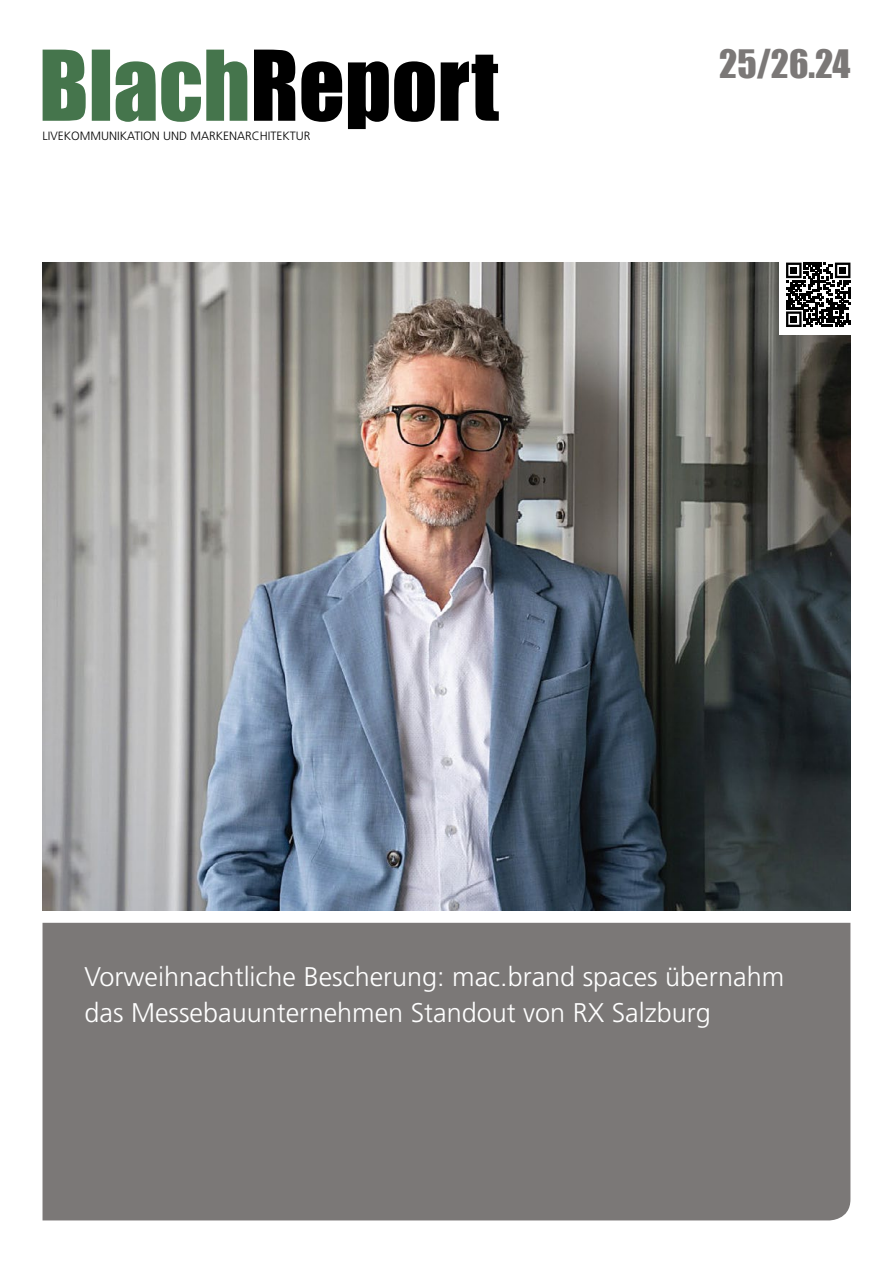
<style>
.page{position:relative;width:893px;height:1263px;background:#fff}
.page>*{position:absolute;margin:0;border:0;box-sizing:border-box;transform-origin:0 0}
.t1{font:36px "Impact";color:#7b7877}
.t2{font:300 27px/36px "Frutiger LT Std";color:#fff}
.t3{font:300 12px "Frutiger LT Std";color:#000}
</style>
<div class="page">
<div style="left:43px;top:923px;width:807px;height:297px;background:#7b7877"></div>
<img style="left:43px;top:263px;width:807px;height:647px">
<div style="left:779px;top:253px;width:114px;height:81px;background:#fff"></div>
<svg style="left:786px;top:263px;width:64px;height:64px"></svg>
<div style="left:790px;top:267px;width:7px;height:7px;background:#000"></div>
<div style="left:839px;top:267px;width:7px;height:7px;background:#000"></div>
<div style="left:790px;top:316px;width:7px;height:7px;background:#000"></div>
<svg style="left:254px;top:50px;width:245px;height:79px"></svg>
<svg style="left:43px;top:50px;width:204px;height:72px"></svg>
<p class="t3" style="left:43px;top:129px;width:269px">LIVEKOMMUNIKATION UND MARKENARCHITEKTUR</p>
<h1 class="t1" style="left:719px;top:36px;width:133px">25/26.24</h1>
<p class="t2" style="left:85px;top:958px;width:701px">Vorweihnachtliche Bescherung: mac.brand spaces übernahm das Messebauunternehmen Standout von RX Salzburg</p>
</div>
